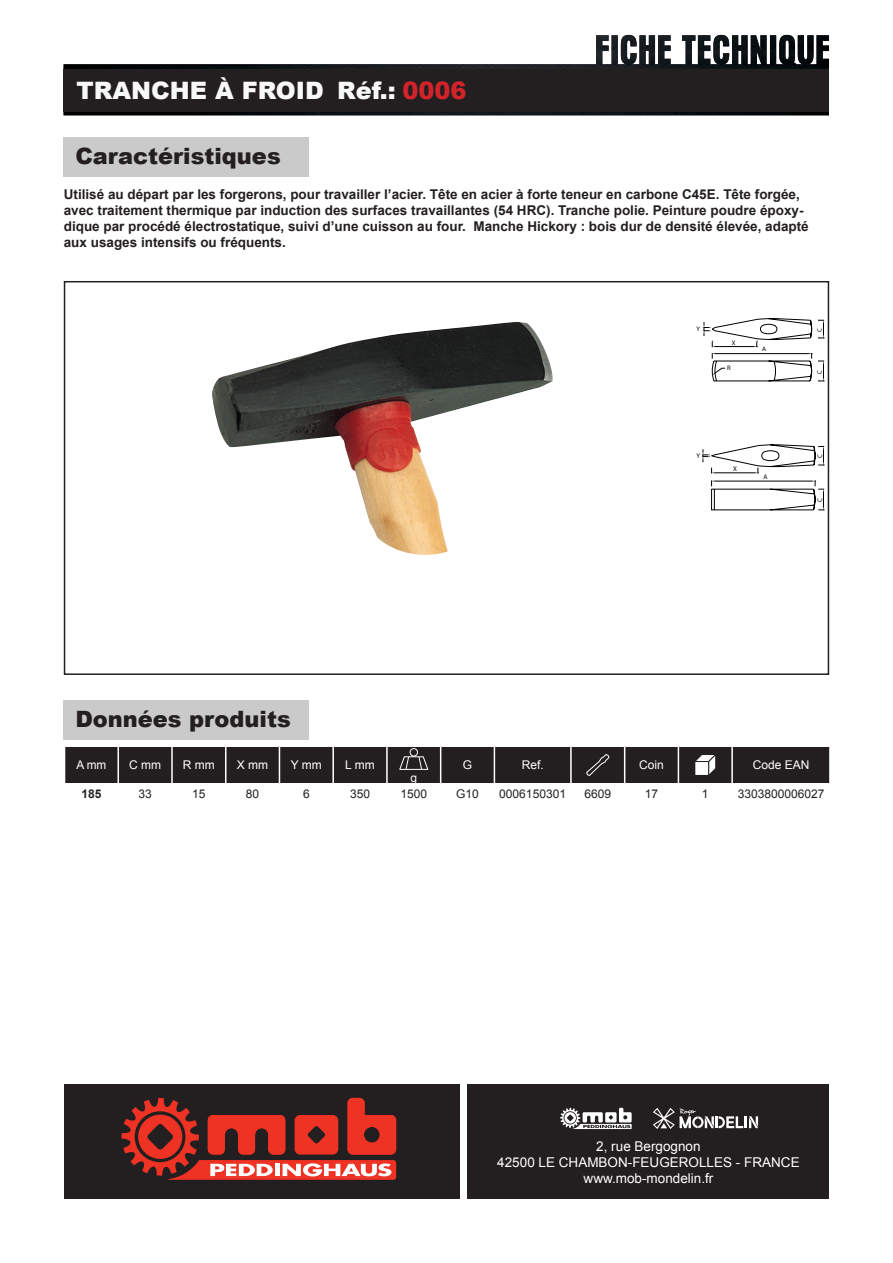
<style>
.page{position:relative;width:893px;height:1263px;background:#fff}
.page>*{position:absolute;margin:0;border:0;box-sizing:border-box;transform-origin:0 0}
.t1{font:900 24px "Arial";color:#f8f8f9}
.t2{font:900 22.5px "Arial";color:#231f20}
.t3{font:700 13.5px/16.2px "Arial";color:#231f20}
.t4{font:13.5px/16.4px "Arial";color:#fff;text-align:center}
.t5{font:12px "Arial";color:#231f20}
.t6{font:12px "Arial";color:#fff}
.t7{font:700 12px "Arial";color:#231f20}
.t8{font:6.75px "Courier";color:#000}
.t9{font:6.6px "Courier";color:#000}
.s1{color:#d2232a}
</style>
<div class="page">
<img style="left:64px;top:35px;width:765px;height:80px">
<div style="left:64px;top:1084px;width:395px;height:115px;background:#231f20"></div>
<div style="left:468px;top:1084px;width:361px;height:115px;background:#231f20"></div>
<svg style="left:560px;top:1108px;width:72px;height:21px"></svg>
<svg style="left:653px;top:1108px;width:105px;height:21px"></svg>
<div style="left:64px;top:69px;width:765px;height:43px;background:#231f20"></div>
<div style="left:64px;top:137px;width:245px;height:40px;background:#cacacb"></div>
<div style="left:64px;top:281px;width:765px;height:394px;border:2px solid #231f20"></div>
<div style="left:64px;top:700px;width:245px;height:39px;background:#cacacb"></div>
<svg style="left:65px;top:746px;width:765px;height:38px;background:#373334"></svg>
<img style="left:212px;top:322px;width:341px;height:233px">
<svg style="left:703px;top:318px;width:121px;height:64px"></svg>
<svg style="left:702px;top:444px;width:122px;height:67px"></svg>
<svg style="left:121px;top:1098px;width:275px;height:82px"></svg>
<h1 class="t1" style="left:76px;top:73px;width:392px">TRANCHE À FROID Réf.: <span class="s1">0006</span></h1>
<h2 class="t2" style="left:75px;top:140px;width:207px">Caractéristiques</h2>
<p class="t3" style="left:64px;top:186px;width:746px">Utilisé au départ par les forgerons, pour travailler l’acier. Tête en acier à forte teneur en carbone C45E. Tête forgée, avec traitement thermique par induction des surfaces travaillantes (54 HRC). Tranche polie. Peinture poudre époxy&shy;dique par procédé électrostatique, suivi d’une cuisson au four. Manche Hickory : bois dur de densité élevée, adapté aux usages intensifs ou fréquents.</p>
<p class="t9" style="left:697px;top:325px;width:5px">Y</p>
<p class="t9" style="left:732px;top:338px;width:5px">X</p>
<p class="t9" style="left:727px;top:364px;width:5px">R</p>
<p class="t9" style="left:762px;top:345px;width:5px">A</p>
<p class="t9" style="left:816px;top:332px;width:5px;rotate:-90deg">C</p>
<p class="t9" style="left:816px;top:374px;width:5px;rotate:-90deg">C</p>
<p class="t8" style="left:697px;top:451px;width:5px">Y</p>
<p class="t8" style="left:733px;top:465px;width:5px">X</p>
<p class="t8" style="left:763px;top:473px;width:6px">A</p>
<p class="t8" style="left:816px;top:458px;width:5px;rotate:-90deg">C</p>
<p class="t8" style="left:816px;top:502px;width:5px;rotate:-90deg">C</p>
<h2 class="t2" style="left:75px;top:702px;width:217px">Données produits</h2>
<p class="t6" style="left:76px;top:757px;width:32px">A mm</p>
<p class="t6" style="left:129px;top:757px;width:33px">C mm</p>
<p class="t6" style="left:183px;top:757px;width:33px">R mm</p>
<p class="t6" style="left:237px;top:757px;width:33px">X mm</p>
<p class="t6" style="left:291px;top:757px;width:33px">Y mm</p>
<p class="t6" style="left:345px;top:757px;width:31px">L mm</p>
<p class="t6" style="left:410px;top:769px;width:8px">g</p>
<p class="t6" style="left:463px;top:757px;width:11px">G</p>
<p class="t6" style="left:522px;top:757px;width:24px">Ref.</p>
<p class="t6" style="left:639px;top:757px;width:26px">Coin</p>
<p class="t6" style="left:753px;top:757px;width:58px">Code EAN</p>
<p class="t7" style="left:81px;top:786px;width:22px">185</p>
<p class="t5" style="left:138px;top:786px;width:15px">33</p>
<p class="t5" style="left:192px;top:786px;width:15px">15</p>
<p class="t5" style="left:246px;top:786px;width:15px">80</p>
<p class="t5" style="left:303px;top:786px;width:8px">6</p>
<p class="t5" style="left:350px;top:786px;width:22px">350</p>
<p class="t5" style="left:400px;top:786px;width:28px">1500</p>
<p class="t5" style="left:456px;top:786px;width:24px">G10</p>
<p class="t5" style="left:499px;top:786px;width:68px">0006150301</p>
<p class="t5" style="left:584px;top:786px;width:28px">6609</p>
<p class="t5" style="left:645px;top:786px;width:15px">17</p>
<p class="t5" style="left:702px;top:786px;width:8px">1</p>
<p class="t5" style="left:738px;top:786px;width:88px">3303800006027</p>
<p class="t4" style="left:497px;top:1138px;width:304px">2, rue Bergognon<br>42500 LE CHAMBON-FEUGEROLLES - FRANCE www.mob-mondelin.fr</p>
</div>
